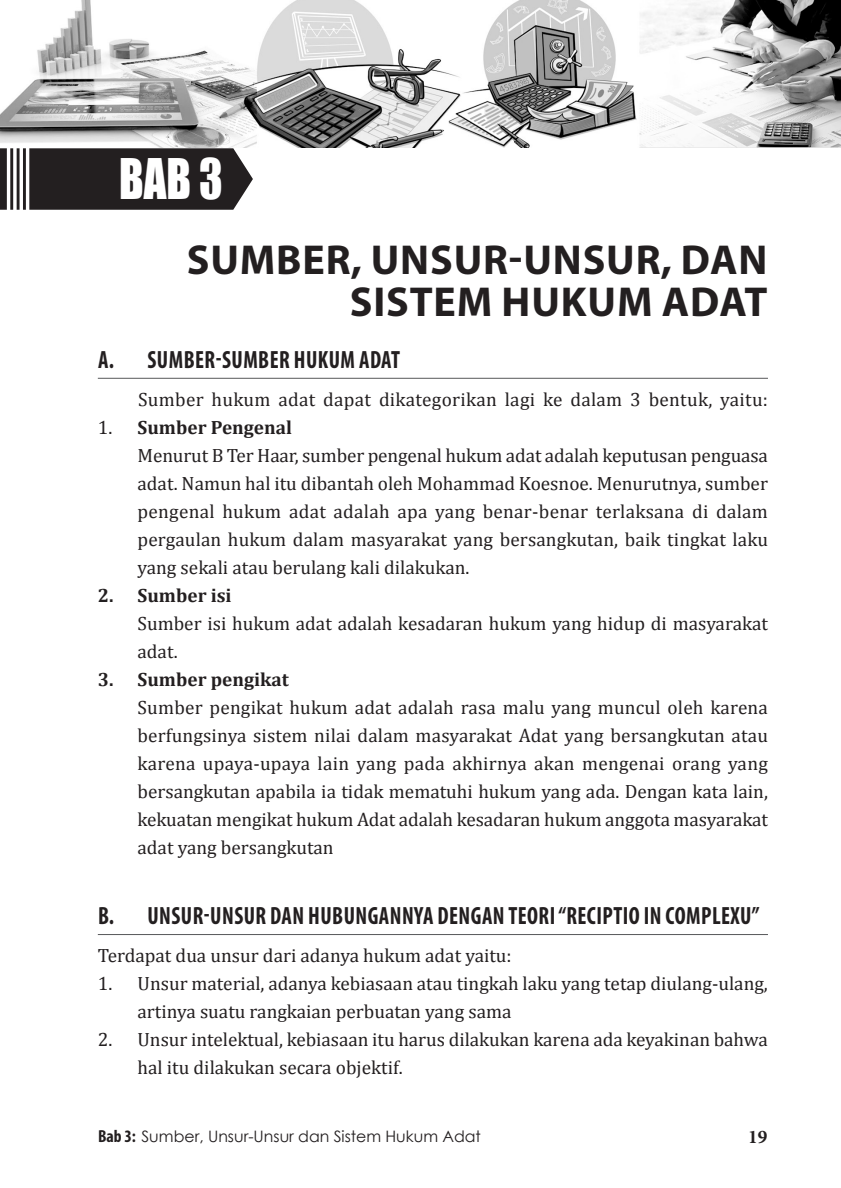
<style>
.page{position:relative;width:841px;height:1188px;background:#fff}
.page>*{position:absolute;margin:0;border:0;box-sizing:border-box;transform-origin:0 0}
.t1{font:51.45px "Impact";color:#fff;scale:.87 1}
.Judul_3{font:700 42px/42px "Myriad Pro";letter-spacing:.02em;color:#231f20;text-align:right}
.Sub_1{font:700 condensed 25.03px "Myriad Pro";letter-spacing:.02em;color:#231f20;scale:.91 1}
.Nomer_1{font:19.25px/28px "Cambria";color:#231f20}
.Normal_Indent{font:19.25px "Cambria";letter-spacing:.015em;color:#231f20}
.Nomer_1-2{font:700 19.25px "Cambria";color:#231f20}
.Normal_Indent-2{font:700 19.25px "Cambria";color:#231f20}
.t2{font:700 19.25px "Minion Pro";color:#231f20}
.t3{font:15.75px "Century Gothic";color:#231f20}
.s1{font-weight:400}
.s2{font-family:"Myriad Pro";font-weight:700;font-stretch:condensed;font-size:17.5px}
</style>
<div class="page">
<hr style="left:98px;top:378px;width:669px;height:1px;background:#57585a">
<hr style="left:98px;top:934px;width:669px;height:1px;background:#57585a">
<svg style="left:0;top:148px;width:253px;height:62px;background:#2e2b2c"></svg>
<hr style="left:7px;top:147px;width:3px;height:64px;background:#fff">
<svg style="left:13px;top:148px;width:4px;height:62px"></svg>
<hr style="left:20px;top:147px;width:3px;height:64px;background:#fff">
<hr style="left:26px;top:147px;width:3px;height:64px;background:#fff">
<img style="left:0;top:0;width:840px;height:147px">
<h1 class="t1" style="left:119px;top:139px;width:120px">BAB 3</h1>
<p class="Judul_3" style="left:187px;top:238px;width:582px">SUMBER, UNSUR-UNSUR, DAN<br>SISTEM HUKUM ADAT</p>
<p class="Sub_1" style="left:98px;top:344px;width:333px">A. SUMBER-SUMBER HUKUM ADAT</p>
<p class="Normal_Indent" style="left:138px;top:388px;width:631px">Sumber hukum adat dapat dikategorikan lagi ke dalam 3 bentuk, yaitu:</p>
<p class="Normal_Indent-2" style="left:98px;top:414px;width:196px"><span class="s1">1.</span> Sumber Pengenal</p>
<p class="Nomer_1" style="left:137px;top:441px;width:632px;text-align:justify">Menurut B Ter Haar, sumber pengenal hukum adat adalah keputusan penguasa adat. Namun hal itu dibantah oleh Mohammad Koesnoe. Menurutnya, sumber pengenal hukum adat adalah apa yang benar-benar terlaksana di dalam pergaulan hukum dalam masyarakat yang bersangkutan, baik tingkat laku yang sekali atau berulang kali dilakukan.</p>
<p class="Nomer_1-2" style="left:98px;top:582px;width:135px">2. Sumber isi</p>
<p class="Nomer_1" style="left:137px;top:609px;width:631px">Sumber isi hukum adat adalah kesadaran hukum yang hidup di masyarakat adat.</p>
<p class="Nomer_1-2" style="left:98px;top:666px;width:192px">3. Sumber pengikat</p>
<p class="Nomer_1" style="left:137px;top:693px;width:632px;text-align:justify">Sumber pengikat hukum adat adalah rasa malu yang muncul oleh karena berfungsinya sistem nilai dalam masyarakat Adat yang bersangkutan atau karena upaya-upaya lain yang pada akhirnya akan mengenai orang yang bersangkutan apabila ia tidak mematuhi hukum yang ada. Dengan kata lain, kekuatan mengikat hukum Adat adalah kesadaran hukum anggota masyarakat adat yang bersangkutan</p>
<p class="Sub_1" style="left:98px;top:900px;width:728px">B. UNSUR-UNSUR DAN HUBUNGANNYA DENGAN TEORI “RECIPTIO IN COMPLEXU”</p>
<p class="Nomer_1" style="left:98px;top:941px;width:415px">Terdapat dua unsur dari adanya hukum adat yaitu:</p>
<p class="Nomer_1" style="left:137px;top:969px;width:631px;text-indent:-40px">1. Unsur material, adanya kebiasaan atau tingkah laku yang tetap diulang-ulang, artinya suatu rangkaian perbuatan yang sama</p>
<p class="Nomer_1" style="left:137px;top:1025px;width:631px;text-indent:-40px">2. Unsur intelektual, kebiasaan itu harus dilakukan karena ada keyakinan bahwa hal itu dilakukan secara objektif.</p>
<p class="t3" style="left:98px;top:1125px;width:384px"><span class="s2">Bab 3:</span> Sumber, Unsur-Unsur dan Sistem Hukum Adat</p>
<p class="t2" style="left:748px;top:1123px;width:21px">19</p>
</div>
